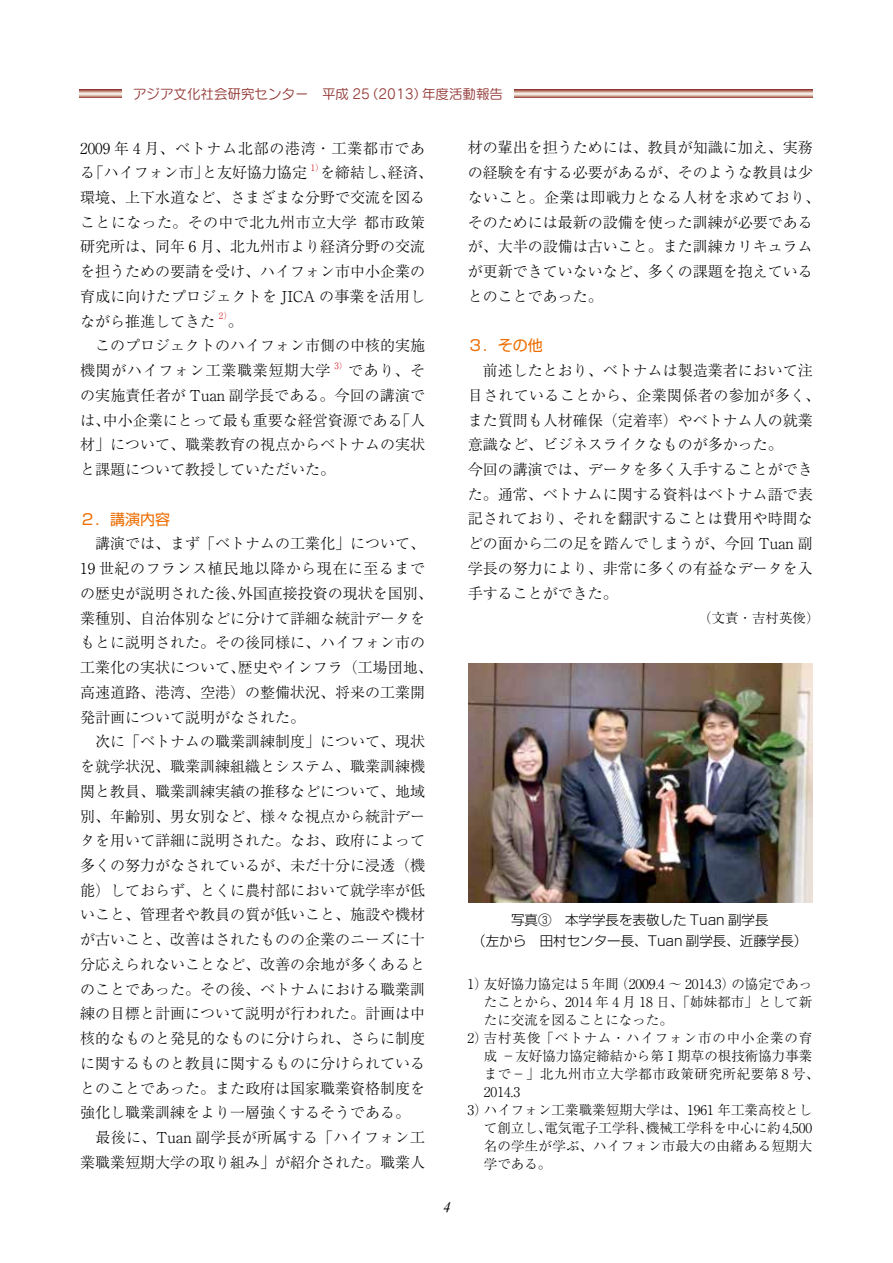
<style>
.page{position:relative;width:893px;height:1263px;background:#fff}
.page>*{position:absolute;margin:0;border:0;box-sizing:border-box;transform-origin:0 0}
.t1{font:300 15px/24.8px "Ryumin Pr 6 N";color:#000}
.t2{font:15px "Shin Go Pr 6 N";color:#ed6c00}
.t3{font:italic 15px "Times New Roman";color:#000}
.t4{font:300 13.5px "Ryumin Pr 6 N";color:#000}
.t5{font:300 13.5px/21px "Shin Go Pr 6 N";color:#000;text-align:center}
.t6{font:13.5px "Seurat Pro M";color:#913532}
.t7{font:300 13.5px "Ryumin Pr 6 N";letter-spacing:.065em;color:#000}
.t8{font:300 13.5px "Ryumin Pr 6 N";letter-spacing:.04em;color:#000}
.t9{font:300 8.7px "Ryumin Pr 6 N";color:#d0121b}
</style>
<div class="page">
<img style="left:468px;top:663px;width:345px;height:239px">
<svg style="left:80px;top:89px;width:732px;height:9px;background:#c7998e"></svg>
<div style="left:123px;top:81px;width:391px;height:25px;background:#fff"></div>
<p class="t6" style="left:133px;top:85px;width:371px">アジア文化社会研究センター　平成 25（2013）年度活動報告</p>
<p class="t1" style="left:80px;top:135px;width:347px">2009 年 4 月、ベトナム北部の港湾・工業都市である「ハイフォン市」と友好協力協定</p>
<p class="t9" style="left:311px;top:161px;width:15px">1）</p>
<p class="t1" style="left:80px;top:159px;width:354px;text-indent:240px">を締結し、経済、環境、上下水道など、さまざまな分野で交流を図ることになった。その中で北九州市立大学 都市政策研究所は、同年 6 月、北九州市より経済分野の交流を担うための要請を受け、ハイフォン市中小企業の育成に向けたプロジェクトを JICA の事業を活用しながら推進してきた</p>
<p class="t9" style="left:219px;top:309px;width:15px">2）</p>
<p class="t1" style="left:80px;top:308px;width:346px;text-indent:147px">。<br>　このプロジェクトのハイフォン市側の中核的実施機関がハイフォン工業職業短期大学</p>
<p class="t9" style="left:334px;top:359px;width:15px">3）</p>
<p class="t1" style="left:80px;top:357px;width:347px;text-align:justify;text-indent:268px">であり、その実施責任者が Tuan 副学長である。今回の講演では、中小企業にとって最も重要な経営資源である「人材」について、職業教育の視点からベトナムの実状と課題について教授していただいた。</p>
<p class="t2" style="left:80px;top:507px;width:91px">２．講演内容</p>
<p class="t1" style="left:80px;top:530px;width:354px">　講演では、まず「ベトナムの工業化」について、<br>19 世紀のフランス植民地以降から現在に至るまでの歴史が説明された後、外国直接投資の現状を国別、業種別、自治体別などに分けて詳細な統計データをもとに説明された。その後同様に、ハイフォン市の工業化の実状について、歴史やインフラ（工場団地、高速道路、港湾、空港）の整備状況、将来の工業開発計画について説明がなされた。<br>　次に「ベトナムの職業訓練制度」について、現状を就学状況、職業訓練組織とシステム、職業訓練機関と教員、職業訓練実績の推移などについて、地域別、年齢別、男女別など、様々な視点から統計データを用いて詳細に説明された。なお、政府によって多くの努力がなされているが、未だ十分に浸透（機能）しておらず、とくに農村部において就学率が低いこと、管理者や教員の質が低いこと、施設や機材が古いこと、改善はされたものの企業のニーズに十分応えられないことなど、改善の余地が多くあるとのことであった。その後、ベトナムにおける職業訓練の目標と計画について説明が行われた。計画は中核的なものと発見的なものに分けられ、さらに制度に関するものと教員に関するものに分けられているとのことであった。また政府は国家職業資格制度を強化し職業訓練をより一層強くするそうである。<br>　最後に、Tuan 副学長が所属する「ハイフォン工業職業短期大学の取り組み」が紹介された。職業人</p>
<p class="t1" style="left:468px;top:135px;width:354px">材の輩出を担うためには、教員が知識に加え、実務の経験を有する必要があるが、そのような教員は少ないこと。企業は即戦力となる人材を求めており、そのためには最新の設備を使った訓練が必要であるが、大半の設備は古いこと。また訓練カリキュラムが更新できていないなど、多くの課題を抱えているとのことであった。</p>
<p class="t2" style="left:468px;top:333px;width:76px">３．その他</p>
<p class="t1" style="left:468px;top:357px;width:354px">　前述したとおり、ベトナムは製造業者において注目されていることから、企業関係者の参加が多く、また質問も人材確保（定着率）やベトナム人の就業意識など、ビジネスライクなものが多かった。<br>今回の講演では、データを多く入手することができた。通常、ベトナムに関する資料はベトナム語で表記されており、それを翻訳することは費用や時間などの面から二の足を踏んでしまうが、今回 Tuan 副学長の努力により、非常に多くの有益なデータを入手することができた。</p>
<p class="t4" style="left:698px;top:607px;width:123px">（文責・吉村英俊）</p>
<p class="t3" style="left:443px;top:1196px;width:9px">4</p>
<p class="t5" style="left:472px;top:908px;width:337px">写真③　本学学長を表敬した Tuan 副学長<br>（左から　田村センター長、Tuan 副学長、近藤学長）</p>
<p class="t4" style="left:467px;top:974px;width:346px">1）友好協力協定は 5 年間（2009.4 ～ 2014.3）の協定であっ</p>
<p class="t4" style="left:484px;top:992px;width:330px">たことから、2014 年 4 月 18 日、「姉妹都市」として新</p>
<p class="t4" style="left:484px;top:1010px;width:190px">たに交流を図ることになった。</p>
<p class="t7" style="left:467px;top:1028px;width:347px">2）吉村英俊「ベトナム・ハイフォン市の中小企業の育</p>
<p class="t4" style="left:484px;top:1046px;width:330px">成 －友好協力協定締結から第Ⅰ期草の根技術協力事業</p>
<p class="t8" style="left:484px;top:1064px;width:337px">まで－」北九州市立大学都市政策研究所紀要第 8 号、</p>
<p class="t4" style="left:484px;top:1082px;width:38px">2014.3</p>
<p class="t4" style="left:467px;top:1100px;width:346px">3）ハイフォン工業職業短期大学は、1961 年工業高校とし</p>
<p class="t4" style="left:484px;top:1118px;width:330px">て創立し、電気電子工学科、機械工学科を中心に約4,500</p>
<p class="t4" style="left:484px;top:1136px;width:330px">名の学生が学ぶ、ハイフォン市最大の由緒ある短期大</p>
<p class="t4" style="left:484px;top:1154px;width:69px">学である。</p>
</div>
